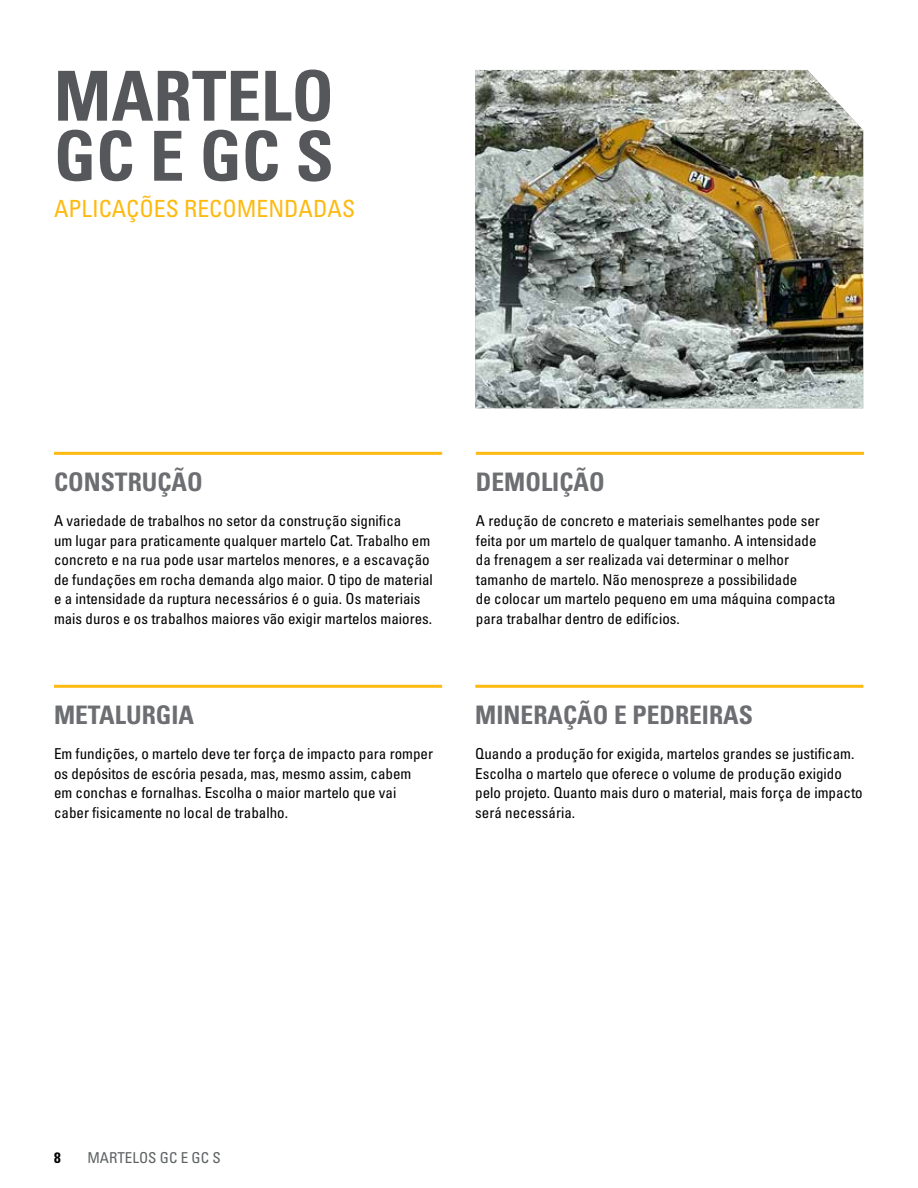
<style>
.page{position:relative;width:918px;height:1188px;background:#fff}
.page>*{position:absolute;margin:0;border:0;box-sizing:border-box;transform-origin:0 0}
.t1{font:69px/60px "Univers LTCYR 67 Bold Cond";color:#55575a}
.t2{font:25.5px "Univers LTCYR 67 Bold Cond";color:#6d6e71}
.t3{font:condensed 23.7px "Univers LTCYR 57";color:#fdba12}
.t4{font:condensed 15px/19.5px "Univers LTCYR 57";color:#000}
.t5{font:condensed 15px "Univers LTCYR 57";color:#5e6263}
.t6{font:15px "Univers LTCYR 67 Bold Cond";color:#000}
</style>
<div class="page">
<hr style="left:54px;top:452px;width:388px;height:3px;background:#fdba12">
<hr style="left:476px;top:452px;width:388px;height:3px;background:#fdba12">
<hr style="left:54px;top:685px;width:388px;height:3px;background:#fdba12">
<hr style="left:475px;top:685px;width:388px;height:3px;background:#fdba12">
<img style="left:475px;top:70px;width:388px;height:338px">
<h1 class="t1" style="left:54px;top:65px;width:281px">MARTELO<br>GC E GC S</h1>
<h3 class="t3" style="left:54px;top:193px;width:303px">APLICAÇÕES RECOMENDADAS</h3>
<h2 class="t2" style="left:54px;top:466px;width:150px">CONSTRUÇÃO</h2>
<p class="t4" style="left:54px;top:511px;width:380px">A variedade de trabalhos no setor da construção significa<br>um lugar para praticamente qualquer martelo Cat. Trabalho em concreto e na rua pode usar martelos menores, e a escavação de fundações em rocha demanda algo maior. O tipo de material e a intensidade da ruptura necessários é o guia. Os materiais mais duros e os trabalhos maiores vão exigir martelos maiores.</p>
<h2 class="t2" style="left:54px;top:699px;width:142px">METALURGIA</h2>
<p class="t4" style="left:54px;top:744px;width:381px">Em fundições, o martelo deve ter força de impacto para romper os depósitos de escória pesada, mas, mesmo assim, cabem em conchas e fornalhas. Escolha o maior martelo que vai caber fisicamente no local de trabalho.</p>
<h2 class="t2" style="left:476px;top:466px;width:130px">DEMOLIÇÃO</h2>
<p class="t4" style="left:476px;top:511px;width:361px">A redução de concreto e materiais semelhantes pode ser feita por um martelo de qualquer tamanho. A intensidade<br>da frenagem a ser realizada vai determinar o melhor tamanho de martelo. Não menospreze a possibilidade<br>de colocar um martelo pequeno em uma máquina compacta para trabalhar dentro de edifícios.</p>
<h2 class="t2" style="left:475px;top:699px;width:279px">MINERAÇÃO E PEDREIRAS</h2>
<p class="t4" style="left:475px;top:744px;width:389px">Quando a produção for exigida, martelos grandes se justificam.<br>Escolha o martelo que oferece o volume de produção exigido pelo projeto. Quanto mais duro o material, mais força de impacto será necessária.</p>
<p class="t6" style="left:54px;top:1148px;width:8px">8</p>
<p class="t5" style="left:87px;top:1148px;width:135px">MARTELOS GC E GC S</p>
</div>
